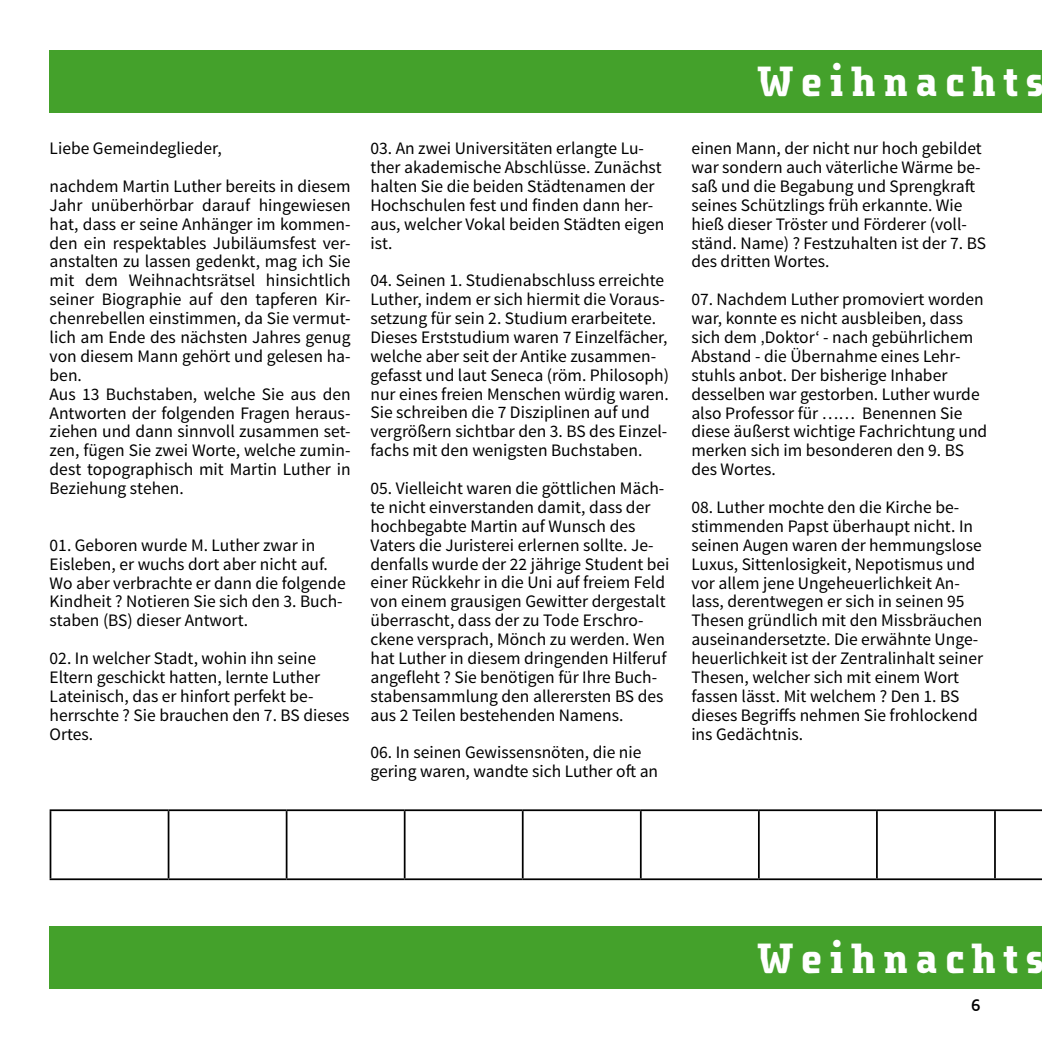
<style>
.page{position:relative;width:1042px;height:1042px;background:#fff}
.page>*{position:absolute;margin:0;border:0;box-sizing:border-box;transform-origin:0 0}
.t1{font:700 42px "Nakotica Barrow Slab";letter-spacing:.18em;color:#fff}
.t2{font:17.5px/18.9px "Source Sans Pro";color:#000}
.t3{font:700 17.5px "Corbel";color:#000}
</style>
<div class="page">
<div style="left:50px;top:50px;width:992px;height:62px;background:#44a12b"></div>
<div style="left:50px;top:926px;width:992px;height:63px;background:#44a12b"></div>
<hr style="left:50px;top:809px;width:119px;height:2px;background:#000">
<hr style="left:50px;top:811px;width:1px;height:67px;background:#000">
<hr style="left:169px;top:809px;width:118px;height:2px;background:#000">
<hr style="left:168px;top:811px;width:1px;height:67px;background:#000">
<hr style="left:287px;top:809px;width:118px;height:2px;background:#000">
<hr style="left:286px;top:811px;width:1px;height:67px;background:#000">
<hr style="left:405px;top:809px;width:118px;height:2px;background:#000">
<hr style="left:404px;top:811px;width:1px;height:67px;background:#000">
<hr style="left:523px;top:809px;width:118px;height:2px;background:#000">
<hr style="left:522px;top:811px;width:1px;height:67px;background:#000">
<hr style="left:641px;top:809px;width:118px;height:2px;background:#000">
<hr style="left:640px;top:811px;width:2px;height:67px;background:#000">
<hr style="left:759px;top:809px;width:118px;height:2px;background:#000">
<hr style="left:758px;top:811px;width:2px;height:67px;background:#000">
<hr style="left:877px;top:809px;width:118px;height:2px;background:#000">
<hr style="left:876px;top:811px;width:2px;height:67px;background:#000">
<hr style="left:995px;top:809px;width:47px;height:2px;background:#000">
<hr style="left:994px;top:811px;width:2px;height:67px;background:#000">
<hr style="left:50px;top:878px;width:119px;height:2px;background:#000">
<hr style="left:169px;top:878px;width:118px;height:2px;background:#000">
<hr style="left:287px;top:878px;width:118px;height:2px;background:#000">
<hr style="left:405px;top:878px;width:118px;height:2px;background:#000">
<hr style="left:523px;top:878px;width:118px;height:2px;background:#000">
<hr style="left:641px;top:878px;width:118px;height:2px;background:#000">
<hr style="left:759px;top:878px;width:118px;height:2px;background:#000">
<hr style="left:877px;top:878px;width:118px;height:2px;background:#000">
<hr style="left:995px;top:878px;width:47px;height:2px;background:#000">
<p class="t2" style="left:50px;top:130px;width:302px;line-height:37.8px">Liebe Gemeindeglieder,<br>nachdem Martin Luther bereits in diesem</p>
<p class="t2" style="left:50px;top:196px;width:302px">Jahr unüberhörbar darauf hingewiesen hat, dass er seine Anhänger im kommen&shy;den ein respektables Jubiläumsfest ver&shy;anstalten zu lassen gedenkt, mag ich Sie mit dem Weihnachtsrätsel hinsichtlich seiner Biographie auf den tapferen Kir&shy;chenrebellen einstimmen, da Sie vermut&shy;lich am Ende des nächsten Jahres genug von diesem Mann gehört und gelesen ha&shy;ben.<br>Aus 13 Buchstaben, welche Sie aus den Antworten der folgenden Fragen heraus&shy;ziehen und dann sinnvoll zusammen set&shy;zen, fügen Sie zwei Worte, welche zumin&shy;dest topographisch mit Martin Luther in Beziehung stehen.</p>
<p class="t2" style="left:50px;top:536px;width:298px">01. Geboren wurde M. Luther zwar in Eisleben, er wuchs dort aber nicht auf.<br>Wo aber verbrachte er dann die folgende Kindheit ? Notieren Sie sich den 3. Buch&shy;staben (BS) dieser Antwort.</p>
<p class="t2" style="left:50px;top:649px;width:301px">02. In welcher Stadt, wohin ihn seine<br>Eltern geschickt hatten, lernte Luther<br>Lateinisch, das er hinfort perfekt be&shy;herrschte ? Sie brauchen den 7. BS dieses<br>Ortes.</p>
<p class="t2" style="left:370px;top:139px;width:295px">03. An zwei Universitäten erlangte Lu&shy;ther akademische Abschlüsse. Zunächst halten Sie die beiden Städtenamen der Hochschulen fest und finden dann her&shy;aus, welcher Vokal beiden Städten eigen ist.</p>
<p class="t2" style="left:370px;top:271px;width:300px">04. Seinen 1. Studienabschluss erreichte Luther, indem er sich hiermit die Voraus&shy;setzung für sein 2. Studium erarbeitete.<br>Dieses Erststudium waren 7 Einzelfächer, welche aber seit der Antike zusammen&shy;gefasst und laut Seneca (röm. Philosoph) nur eines freien Menschen würdig waren.<br>Sie schreiben die 7 Disziplinen auf und vergrößern sichtbar den 3. BS des Einzel&shy;fachs mit den wenigsten Buchstaben.</p>
<p class="t2" style="left:370px;top:479px;width:300px">05. Vielleicht waren die göttlichen Mäch&shy;te nicht einverstanden damit, dass der hochbegabte Martin auf Wunsch des Vaters die Juristerei erlernen sollte. Je&shy;denfalls wurde der 22 jährige Student bei einer Rückkehr in die Uni auf freiem Feld von einem grausigen Gewitter dergestalt überrascht, dass der zu Tode Erschro&shy;ckene versprach, Mönch zu werden. Wen hat Luther in diesem dringenden Hilferuf angefleht ? Sie benötigen für Ihre Buch&shy;stabensammlung den allerersten BS des aus 2 Teilen bestehenden Namens.</p>
<p class="t2" style="left:370px;top:743px;width:289px">06. In seinen Gewissensnöten, die nie gering waren, wandte sich Luther oft an</p>
<h1 class="t1" style="left:757px;top:53px;width:288px">Weihnachts</h1>
<p class="t2" style="left:691px;top:139px;width:296px">einen Mann, der nicht nur hoch gebildet war sondern auch väterliche Wärme be&shy;saß und die Begabung und Sprengkraft seines Schützlings früh erkannte. Wie hieß dieser Tröster und Förderer (voll&shy;ständ. Name) ? Festzuhalten ist der 7. BS des dritten Wortes.</p>
<p class="t2" style="left:691px;top:290px;width:297px">07. Nachdem Luther promoviert worden war, konnte es nicht ausbleiben, dass sich dem ‚Doktor‘ - nach gebührlichem Abstand - die Übernahme eines Lehr&shy;stuhls anbot. Der bisherige Inhaber desselben war gestorben. Luther wurde also Professor für …… Benennen Sie diese äußerst wichtige Fachrichtung und merken sich im besonderen den 9. BS des Wortes.</p>
<p class="t2" style="left:691px;top:498px;width:293px">08. Luther mochte den die Kirche be&shy;stimmenden Papst überhaupt nicht. In seinen Augen waren der hemmungslose Luxus, Sittenlosigkeit, Nepotismus und vor allem jene Ungeheuerlichkeit An&shy;lass, derentwegen er sich in seinen 95<br>Thesen gründlich mit den Missbräuchen auseinandersetzte. Die erwähnte Unge&shy;heuerlichkeit ist der Zentralinhalt seiner Thesen, welcher sich mit einem Wort fassen lässt. Mit welchem ? Den 1. BS dieses Begriffs nehmen Sie frohlockend ins Gedächtnis.</p>
<h1 class="t1" style="left:757px;top:930px;width:288px">Weihnachts</h1>
<p class="t3" style="left:971px;top:994px;width:11px">6</p>
</div>
